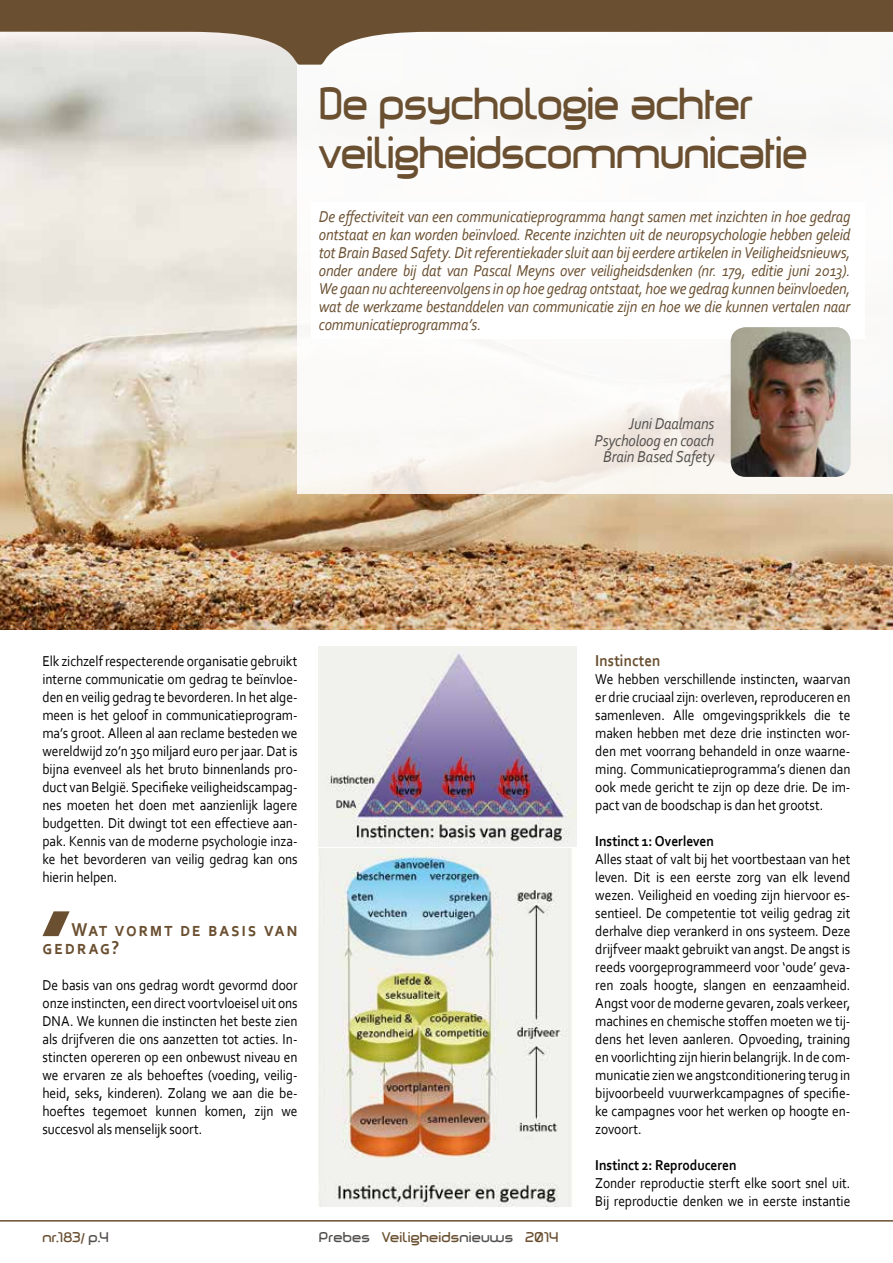
<style>
.page{position:relative;width:893px;height:1263px;background:#fff}
.page>*{position:absolute;margin:0;border:0;box-sizing:border-box;transform-origin:0 0}
.t1{font:43.5px/49.5px "Marilou";letter-spacing:-.015em;color:#6a4f30;scale:.88 1}
.t2{font:700 19.5px/18px "Corbel";letter-spacing:.12em;color:#6a4f30;scale:.9 1}
.t3{font:italic 16.5px/18px "Corbel";letter-spacing:-.01em;color:#6a4f30;text-align:justify;scale:.9 1}
.t4{font:italic 16.5px/16.5px "Corbel";letter-spacing:-.01em;color:#53504e;text-align:right;scale:.9 1}
.t5{font:700 16.5px "Corbel";letter-spacing:.005em;color:#6a4f30;scale:.9 1}
.t6{font:15px/18px "Corbel";letter-spacing:-.005em;color:#000;text-align:justify;scale:.9 1}
.t7{font:700 15px "Corbel";color:#000;scale:.9 1}
.t8{font:13.65px "Marilou";letter-spacing:.01em;color:#6a4f30}
.s1{font-family:"Corbel";font-weight:700}
.s2{color:#53504e}
.s3{font-family:"Corbel";font-weight:700;color:#fff}
</style>
<div class="page">
<img style="left:0;top:65px;width:893px;height:564px">
<svg style="left:43px;top:911px;width:27px;height:25px"></svg>
<img style="left:319px;top:646px;width:257px;height:200px">
<img style="left:319px;top:849px;width:253px;height:357px">
<hr style="left:0;top:1220px;width:893px;height:1px;background:#6a4f30">
<svg style="left:298px;top:65px;width:595px;height:429px"></svg>
<svg style="left:0;top:0;width:893px;height:65px;fill:#6a4f30"></svg>
<div style="left:311px;top:202px;width:554px;height:136px;background:#fff"></div>
<img style="left:731px;top:327px;width:119px;height:150px">
<h1 class="t1" style="left:319px;top:78px;width:557px">De psychologie achter veiligheidscommunicatie</h1>
<p class="t3" style="left:319px;top:207px;width:592px">De effectiviteit van een communicatieprogramma hangt samen met inzichten in hoe gedrag ontstaat en kan worden beïnvloed. Recente inzichten uit de neuropsychologie hebben geleid tot Brain Based Safety. Dit referentiekader sluit aan bij eerdere artikelen in Veiligheidsnieuws, onder andere bij dat van Pascal Meyns over veiligheidsdenken (nr. 179, editie juni 2013).<br>We gaan nu achtereenvolgens in op hoe gedrag ontstaat, hoe we gedrag kunnen beïnvloeden, wat de werkzame bestanddelen van communicatie zijn en hoe we die kunnen vertalen naar communicatieprogramma’s.</p>
<p class="t4" style="left:595px;top:415px;width:135px">Juni Daalmans<br>Psycholoog en coach<br>Brain Based Safety</p>
<p class="t6" style="left:43px;top:652px;width:285px">Elk zichzelf respecterende organisatie gebruikt interne communicatie om gedrag te beïnvloe&shy;den en veilig gedrag te bevorderen. In het alge&shy;meen is het geloof in communicatieprogram&shy;ma’s groot. Alleen al aan reclame besteden we wereldwijd zo’n 350 miljard euro per jaar. Dat is bijna evenveel als het bruto binnenlands pro&shy;duct van België. Specifieke veiligheidscampag&shy;nes moeten het doen met aanzienlijk lagere budgetten. Dit dwingt tot een effectieve aan&shy;pak. Kennis van de moderne psychologie inza&shy;ke het bevorderen van veilig gedrag kan ons hierin helpen.</p>
<h2 class="t2" style="left:43px;top:920px;width:285px;text-indent:29px">Wat vormt de basis van gedrag?</h2>
<p class="t6" style="left:43px;top:976px;width:285px">De basis van ons gedrag wordt gevormd door onze instincten, een direct voortvloeisel uit ons DNA. We kunnen die instincten het beste zien als drijfveren die ons aanzetten tot acties. In&shy;stincten opereren op een onbewust niveau en we ervaren ze als behoeftes (voeding, veilig&shy;heid, seks, kinderen). Zolang we aan die be&shy;hoeftes tegemoet kunnen komen, zijn we succesvol als menselijk soort.</p>
<p class="t8" style="left:43px;top:1228px;width:68px">nr.183<span class="s1">/</span> <span class="s2">p.4</span></p>
<p class="t8" style="left:319px;top:1228px;width:241px"><span class="s2">Prebes</span> <span class="s3">/</span> Veiligheids<span class="s2">nieuws</span> <span class="s3">/</span> 2014</p>
<p class="t5" style="left:595px;top:650px;width:74px">Instincten</p>
<p class="t6" style="left:595px;top:670px;width:285px">We hebben verschillende instincten, waarvan er drie cruciaal zijn: overleven, reproduceren en samenleven. Alle omgevingsprikkels die te maken hebben met deze drie instincten wor&shy;den met voorrang behandeld in onze waarne&shy;ming. Communicatieprogramma’s dienen dan ook mede gericht te zijn op deze drie. De im&shy;pact van de boodschap is dan het grootst.</p>
<p class="t7" style="left:595px;top:832px;width:133px">Instinct 1: Overleven</p>
<p class="t6" style="left:595px;top:850px;width:285px">Alles staat of valt bij het voortbestaan van het leven. Dit is een eerste zorg van elk levend wezen. Veiligheid en voeding zijn hiervoor es&shy;sentieel. De competentie tot veilig gedrag zit derhalve diep verankerd in ons systeem. Deze drijfveer maakt gebruikt van angst. De angst is reeds voorgeprogrammeerd voor ‘oude’ geva&shy;ren zoals hoogte, slangen en eenzaamheid.<br>Angst voor de moderne gevaren, zoals verkeer, machines en chemische stoffen moeten we tij&shy;dens het leven aanleren. Opvoeding, training en voorlichting zijn hierin belangrijk. In de com&shy;municatie zien we angstconditionering terug in bijvoorbeeld vuurwerkcampagnes of specifie&shy;ke campagnes voor het werken op hoogte en&shy;zovoort.</p>
<p class="t7" style="left:595px;top:1156px;width:158px">Instinct 2: Reproduceren</p>
<p class="t6" style="left:595px;top:1174px;width:285px">Zonder reproductie sterft elke soort snel uit.<br>Bij reproductie denken we in eerste instantie</p>
</div>
